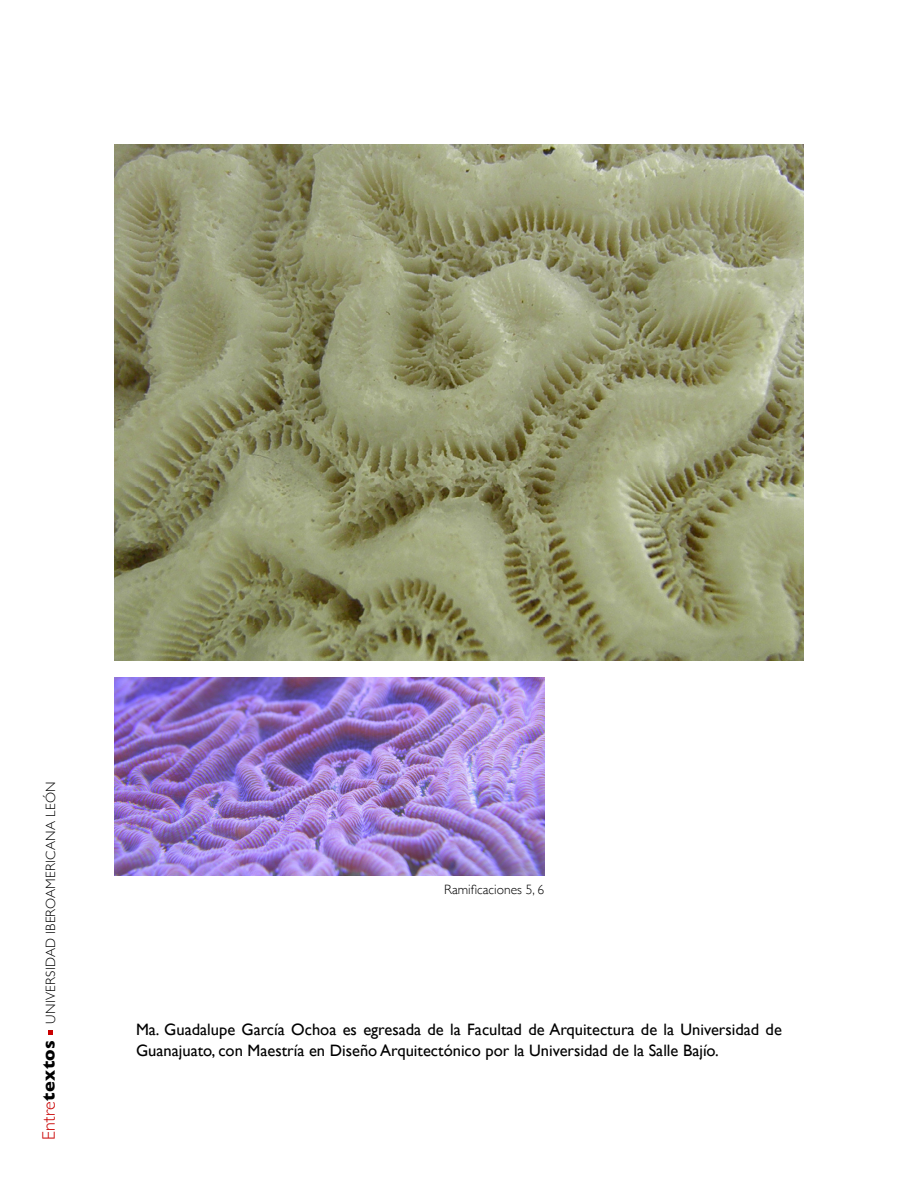
<style>
.page{position:relative;width:918px;height:1188px;background:#fff}
.page>*{position:absolute;margin:0;border:0;box-sizing:border-box;transform-origin:0 0}
.t1{font:16.5px/21px "Gill Sans";color:#000}
.t2{font:300 13.5px "Gill Sans";letter-spacing:.02em;color:#000}
.t3{font:300 13.5px "Gill Sans";color:#000}
.s1{font-size:18px;color:#c90000}
.s2{font-weight:700;font-size:18px}
</style>
<div class="page">
<svg style="left:49px;top:1030px;width:4px;height:4px"></svg>
<img style="left:115px;top:144px;width:688px;height:516px">
<img style="left:115px;top:677px;width:429px;height:199px">
<p class="t2" style="left:40px;top:1140px;width:360px;rotate:-90deg"><span class="s1">Entre</span><span class="s2">textos</span> UNIVERSIDAD IBEROAMERICANA LEÓN</p>
<p class="t3" style="left:444px;top:879px;width:101px">Ramificaciones 5, 6</p>
<p class="t1" style="left:136px;top:1018px;width:647px">Ma. Guadalupe García Ochoa es egresada de la Facultad de Arquitectura de la Universidad de<br>Guanajuato, con Maestría en Diseño Arquitectónico por la Universidad de la Salle Bajío.</p>
</div>
